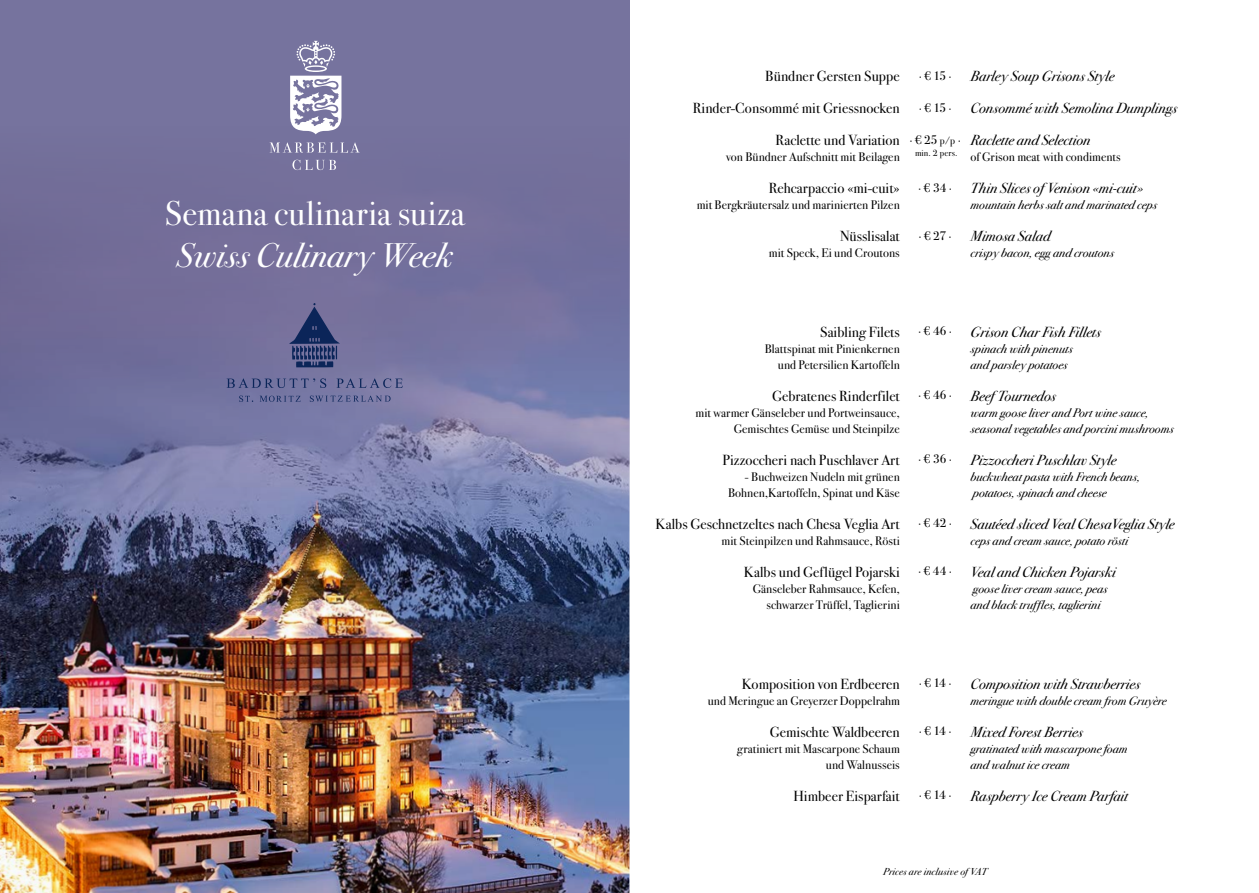
<style>
.page{position:relative;width:1259px;height:893px;background:#fff}
.page>*{position:absolute;margin:0;border:0;box-sizing:border-box;transform-origin:0 0}
.t1{font:34.5px "Bodoni Sev ITC";letter-spacing:.01em;color:#fff}
.t2{font:italic 34.5px "Bodoni Sev ITC";letter-spacing:.005em;color:#fff}
.t3{font:italic 14.7px/32px "Bodoni Sev ITC";letter-spacing:.005em;color:#000}
.t4{font:14.7px/32px "Bodoni Sev ITC";letter-spacing:.005em;color:#000;text-align:right}
.t5{font:12.45px/16px "Bodoni Sev ITC";letter-spacing:.005em;color:#000;text-align:right}
.t6{font:italic 12.45px/16px "Bodoni Sev ITC";letter-spacing:.005em;color:#000}
.t7{font:italic 10.2px "Bodoni Sev ITC";letter-spacing:.02em;color:#000}
.t8{font:9px "Bodoni Sev ITC";letter-spacing:.02em;color:#000}
.s1{font-size:10.2px}
</style>
<div class="page">
<img style="left:0;top:566px;width:629px;height:327px">
<svg style="left:0;top:0;width:629px;height:566px;background:#72729c"></svg>
<svg style="left:269px;top:142px;width:91px;height:11px"></svg>
<svg style="left:292px;top:160px;width:44px;height:10px"></svg>
<svg style="left:290px;top:41px;width:51px;height:93px"></svg>
<svg style="left:289px;top:303px;width:51px;height:64px;background:#4a5281"></svg>
<svg style="left:226px;top:378px;width:100px;height:10px"></svg>
<svg style="left:336px;top:378px;width:67px;height:10px"></svg>
<svg style="left:239px;top:396px;width:14px;height:6px"></svg>
<svg style="left:260px;top:396px;width:41px;height:6px"></svg>
<svg style="left:310px;top:396px;width:80px;height:6px"></svg>
<h1 class="t1" style="left:165px;top:193px;width:301px">Semana culinaria suiza</h1>
<h1 class="t2" style="left:177px;top:234px;width:277px">Swiss Culinary Week</h1>
<p class="t4" style="left:693px;top:60px;width:208px">Bündner Gersten Suppe<br>Rinder-Consommé mit Griessnocken<br>Raclette und Variation</p>
<p class="t5" style="left:726px;top:149px;width:175px">von Bündner Aufschnitt mit Beilagen</p>
<p class="t4" style="left:768px;top:172px;width:133px">Rehcarpaccio «mi-cuit»</p>
<p class="t5" style="left:696px;top:197px;width:205px">mit Bergkräutersalz und marinierten Pilzen</p>
<p class="t4" style="left:840px;top:220px;width:61px">Nüsslisalat</p>
<p class="t5" style="left:769px;top:245px;width:132px">mit Speck, Ei und Croutons</p>
<p class="t5" style="left:918px;top:67px;width:34px">· ¤ 15 ·</p>
<p class="t5" style="left:918px;top:99px;width:34px">· ¤ 15 ·</p>
<p class="t5" style="left:909px;top:131px;width:53px">· ¤ 25 <span class="s1">p/p</span> ·</p>
<p class="t5" style="left:918px;top:179px;width:35px">· ¤ 34 ·</p>
<p class="t5" style="left:918px;top:227px;width:35px">· ¤ 27 ·</p>
<p class="t8" style="left:915px;top:148px;width:44px">min. 2 pers.</p>
<p class="t3" style="left:970px;top:61px;width:208px">Barley Soup Grisons Style<br>Consommé with Semolina Dumplings<br>Raclette and Selection</p>
<p class="t5" style="left:970px;top:149px;width:152px">of Grison meat with condiments</p>
<p class="t3" style="left:970px;top:172px;width:174px">Thin Slices of Venison «mi-cuit»</p>
<p class="t6" style="left:970px;top:197px;width:188px">mountain herbs salt and marinated ceps</p>
<p class="t3" style="left:970px;top:220px;width:81px">Mimosa Salad</p>
<p class="t6" style="left:970px;top:245px;width:145px">crispy bacon, egg and croutons</p>
<p class="t4" style="left:820px;top:316px;width:81px">Saibling Filets</p>
<p class="t5" style="left:765px;top:341px;width:136px">Blattspinat mit Pinienkernen und Petersilien Kartoffeln</p>
<p class="t4" style="left:772px;top:380px;width:129px">Gebratenes Rinderfilet</p>
<p class="t5" style="left:695px;top:405px;width:206px">mit warmer Gänseleber und Portweinsauce,<br>Gemischtes Gemüse und Steinpilze</p>
<p class="t4" style="left:722px;top:444px;width:179px">Pizzoccheri nach Puschlaver Art</p>
<p class="t5" style="left:728px;top:469px;width:173px">- Buchweizen Nudeln mit grünen<br>Bohnen,Kartoffeln, Spinat und Käse</p>
<p class="t4" style="left:655px;top:508px;width:246px">Kalbs Geschnetzeltes nach Chesa Veglia Art</p>
<p class="t5" style="left:721px;top:533px;width:180px">mit Steinpilzen und Rahmsauce, Rösti</p>
<p class="t4" style="left:744px;top:556px;width:157px">Kalbs und Geflügel Pojarski</p>
<p class="t5" style="left:753px;top:581px;width:148px">Gänseleber Rahmsauce, Kefen, schwarzer Trüffel, Taglierini</p>
<p class="t5" style="left:918px;top:323px;width:35px">· ¤ 46 ·</p>
<p class="t5" style="left:918px;top:387px;width:35px">· ¤ 46 ·</p>
<p class="t5" style="left:918px;top:451px;width:35px">· ¤ 36 ·</p>
<p class="t5" style="left:918px;top:515px;width:35px">· ¤ 42 ·</p>
<p class="t5" style="left:918px;top:563px;width:35px">· ¤ 44 ·</p>
<p class="t3" style="left:970px;top:316px;width:132px">Grison Char Fish Fillets</p>
<p class="t6" style="left:970px;top:341px;width:104px">spinach with pinenuts and parsley potatoes</p>
<p class="t3" style="left:970px;top:380px;width:87px">Beef Tournedos</p>
<p class="t6" style="left:970px;top:405px;width:205px">warm goose liver and Port wine sauce, seasonal vegetables and porcini mushrooms</p>
<p class="t3" style="left:970px;top:444px;width:147px">Pizzoccheri Puschlav Style</p>
<p class="t6" style="left:970px;top:469px;width:171px">buckwheat pasta with French beans, potatoes, spinach and cheese</p>
<p class="t3" style="left:970px;top:508px;width:205px">Sautéed sliced Veal ChesaVeglia Style</p>
<p class="t6" style="left:970px;top:533px;width:159px">ceps and cream sauce, potato rösti</p>
<p class="t3" style="left:970px;top:556px;width:146px">Veal and Chicken Pojarski</p>
<p class="t6" style="left:970px;top:581px;width:138px">goose liver cream sauce, peas and black truffles, taglierini</p>
<p class="t4" style="left:742px;top:668px;width:159px">Komposition von Erdbeeren</p>
<p class="t5" style="left:708px;top:693px;width:193px">und Meringue an Greyerzer Doppelrahm</p>
<p class="t4" style="left:770px;top:716px;width:131px">Gemischte Waldbeeren</p>
<p class="t5" style="left:737px;top:740px;width:164px">gratiniert mit Mascarpone Schaum und Walnusseis</p>
<p class="t4" style="left:793px;top:780px;width:108px">Himbeer Eisparfait</p>
<p class="t5" style="left:918px;top:675px;width:34px">· ¤ 14 ·</p>
<p class="t5" style="left:918px;top:723px;width:34px">· ¤ 14 ·</p>
<p class="t5" style="left:918px;top:787px;width:34px">· ¤ 14 ·</p>
<p class="t3" style="left:970px;top:668px;width:171px">Composition with Strawberries</p>
<p class="t6" style="left:970px;top:693px;width:198px">meringue with double cream from Gruyère</p>
<p class="t3" style="left:970px;top:716px;width:114px">Mixed Forest Berries</p>
<p class="t6" style="left:970px;top:741px;width:158px">gratinated with mascarpone foam and walnut ice cream</p>
<p class="t3" style="left:970px;top:780px;width:159px">Raspberry Ice Cream Parfait</p>
<p class="t7" style="left:883px;top:865px;width:106px">Prices are inclusive of VAT</p>
</div>
